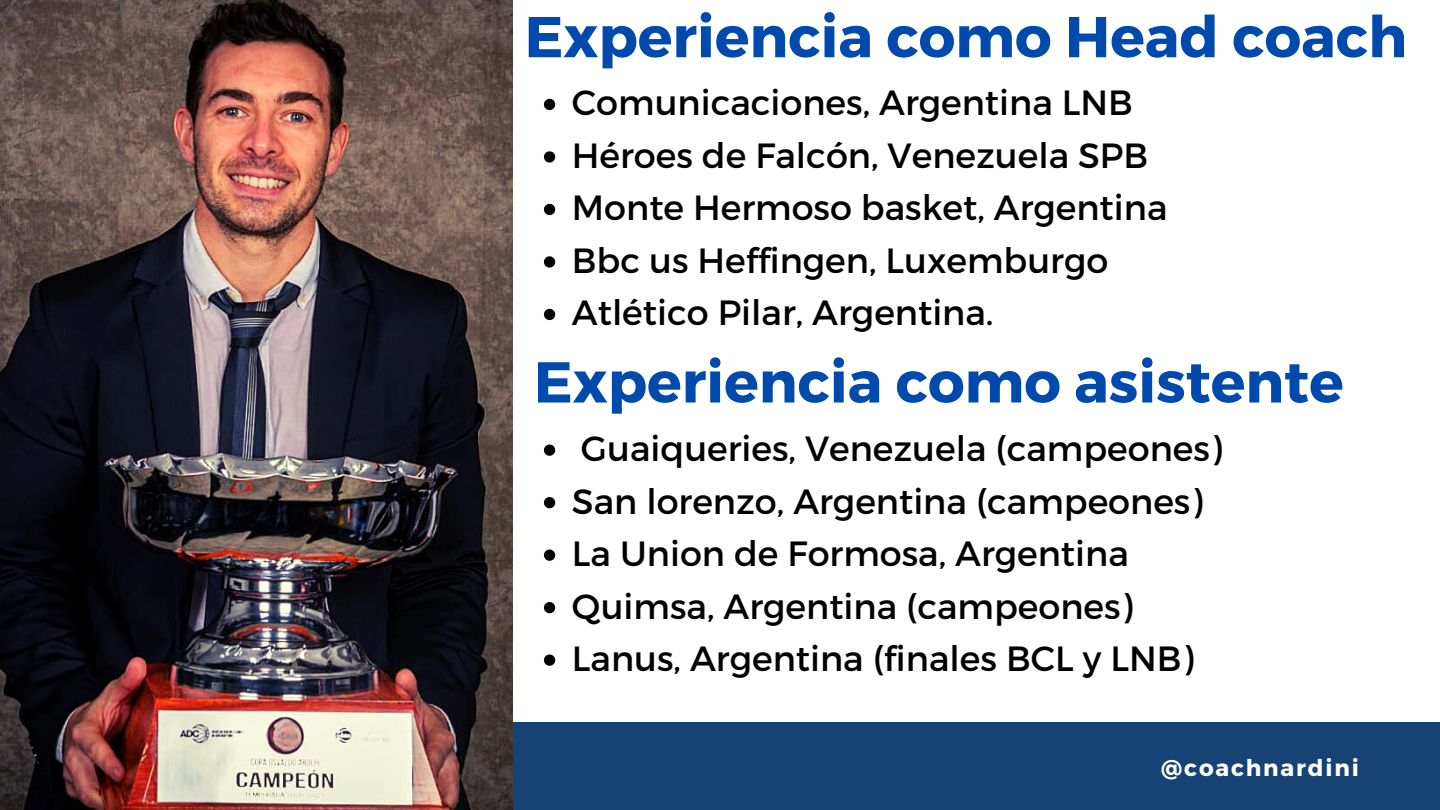
<style>
.page{position:relative;width:1440px;height:810px;background:#fff}
.page>*{position:absolute;margin:0;border:0;box-sizing:border-box;transform-origin:0 0}
.t1{font:700 57.5px "Montserrat";color:#004aad}
.t2{font:35px "Montserrat";color:#000}
.t3{font:700 23px "Montserrat";letter-spacing:.08em;color:#fff}
</style>
<div class="page">
<svg style="left:544px;top:99px;width:11px;height:11px"></svg>
<svg style="left:544px;top:151px;width:11px;height:12px"></svg>
<svg style="left:544px;top:204px;width:11px;height:11px"></svg>
<svg style="left:544px;top:256px;width:11px;height:12px"></svg>
<svg style="left:544px;top:309px;width:11px;height:11px"></svg>
<svg style="left:544px;top:445px;width:11px;height:11px"></svg>
<svg style="left:544px;top:497px;width:11px;height:11px"></svg>
<svg style="left:544px;top:550px;width:11px;height:11px"></svg>
<svg style="left:544px;top:602px;width:11px;height:11px"></svg>
<svg style="left:544px;top:655px;width:11px;height:11px"></svg>
<div style="left:0;top:722px;width:1440px;height:88px;background:#164373"></div>
<img style="left:0;top:0;width:512px;height:810px">
<p class="t1" style="left:525px;top:-1px;width:884px">Experiencia como Head coach</p>
<p class="t2" style="left:572px;top:80px;width:563px">Comunicaciones, Argentina LNB</p>
<p class="t2" style="left:572px;top:133px;width:578px">Héroes de Falcón, Venezuela SPB</p>
<p class="t2" style="left:572px;top:185px;width:597px">Monte Hermoso basket, Argentina</p>
<p class="t2" style="left:572px;top:238px;width:538px">Bbc us Heffingen, Luxemburgo</p>
<p class="t2" style="left:572px;top:290px;width:423px">Atlético Pilar, Argentina.</p>
<p class="t1" style="left:534px;top:345px;width:811px">Experiencia como asistente</p>
<p class="t2" style="left:581px;top:426px;width:643px">Guaiqueries, Venezuela (campeones)</p>
<p class="t2" style="left:572px;top:478px;width:632px">San lorenzo, Argentina (campeones)</p>
<p class="t2" style="left:572px;top:531px;width:558px">La Union de Formosa, Argentina</p>
<p class="t2" style="left:572px;top:583px;width:562px">Quimsa, Argentina (campeones)</p>
<p class="t2" style="left:572px;top:636px;width:623px">Lanus, Argentina (finales BCL y LNB)</p>
<p class="t3" style="left:1161px;top:752px;width:199px">@coachnardini</p>
</div>
